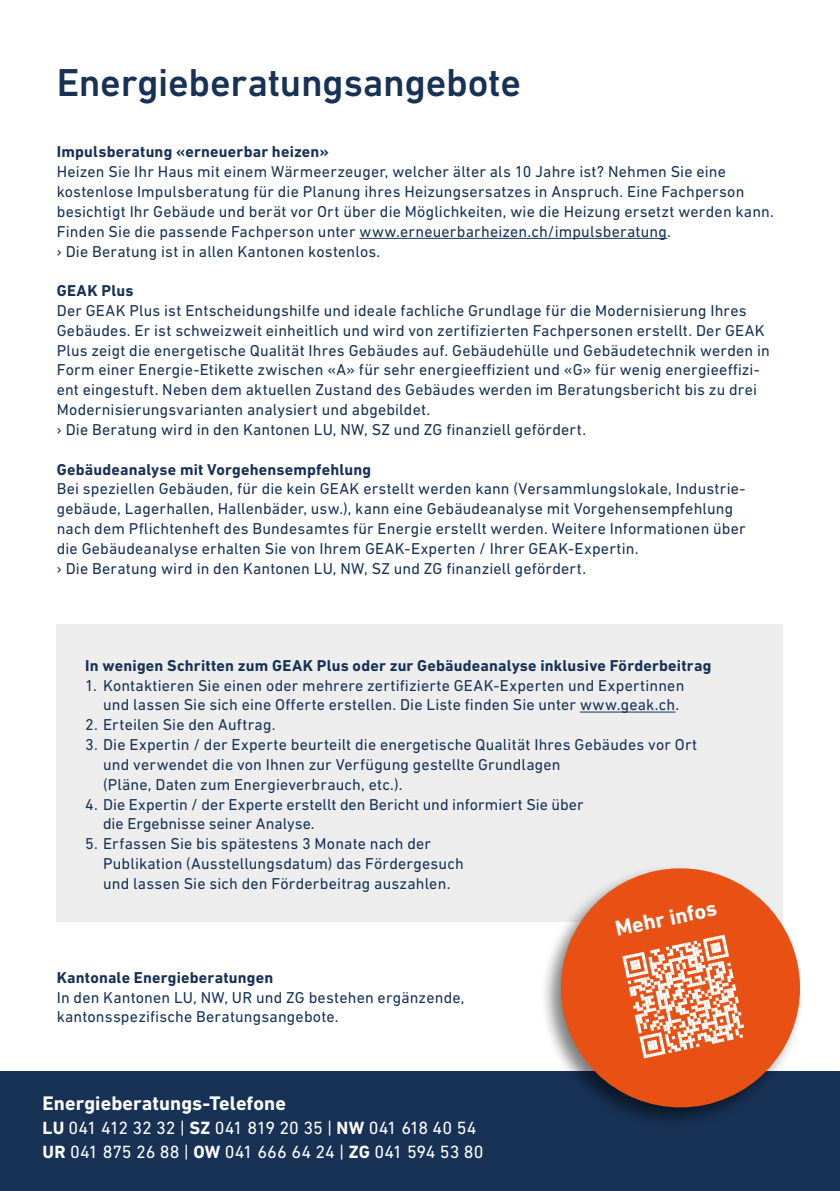
<style>
.page{position:relative;width:840px;height:1191px;background:#fff}
.page>*{position:absolute;margin:0;border:0;box-sizing:border-box;transform-origin:0 0}
.t1{font:500 39.6px "DIN Next LT Pro";letter-spacing:-.005em;color:#183256}
.t2{font:700 22px "DIN Next LT Pro";color:#fff}
.t3{font:700 20px "DIN Next LT Pro";letter-spacing:.005em;color:#fff}
.t4{font:18px/24px "DIN Next LT Pro";letter-spacing:-.005em;color:#fff}
.t5{font:16px/19.8px "DIN Next LT Pro";letter-spacing:.01em;color:#183256}
.t6{font:700 16px "DIN Next LT Pro";letter-spacing:.015em;color:#183256}
.s1{font-weight:700}
</style>
<div class="page">
<div style="left:57px;top:625px;width:725px;height:297px;background:#ededed"></div>
<div style="left:0;top:1071px;width:839px;height:120px;background:#183256"></div>
<hr style="left:359px;top:238px;width:307px;height:1px;background:#183256">
<div style="left:538px;top:863px;width:267px;height:266px;background:#000;opacity:.5"></div>
<svg style="left:549px;top:857px;width:256px;height:261px;fill:#e95114"></svg>
<svg style="left:622px;top:934px;width:121px;height:124px"></svg>
<hr style="left:579px;top:711px;width:96px;height:1px;background:#183256">
<h1 class="t1" style="left:57px;top:60px;width:465px">Energieberatungsangebote</h1>
<p class="t6" style="left:57px;top:143px;width:273px">Impulsberatung «erneuerbar heizen»</p>
<p class="t5" style="left:57px;top:162px;width:718px">Heizen Sie Ihr Haus mit einem Wärmeerzeuger, welcher älter als 10 Jahre ist? Nehmen Sie eine kostenlose Impulsberatung für die Planung ihres Heizungsersatzes in Anspruch. Eine Fachperson besichtigt Ihr Gebäude und berät vor Ort über die Möglichkeiten, wie die Heizung ersetzt werden kann.<br>Finden Sie die passende Fachperson unter www.erneuerbarheizen.ch/impulsberatung.<br>› Die Beratung ist in allen Kantonen kostenlos.</p>
<p class="t6" style="left:57px;top:281px;width:78px">GEAK Plus</p>
<p class="t5" style="left:57px;top:300px;width:714px">Der GEAK Plus ist Entscheidungshilfe und ideale fachliche Grundlage für die Modernisierung Ihres Gebäudes. Er ist schweizweit einheitlich und wird von zertifizierten Fachpersonen erstellt. Der GEAK Plus zeigt die energetische Qualität Ihres Gebäudes auf. Gebäudehülle und Gebäudetechnik werden in Form einer Energie-Etikette zwischen «A» für sehr energieeffizient und «G» für wenig energieeffizi&shy;ent eingestuft. Neben dem aktuellen Zustand des Gebäudes werden im Beratungsbericht bis zu drei Modernisierungsvarianten analysiert und abgebildet.<br>› Die Beratung wird in den Kantonen LU, NW, SZ und ZG finanziell gefördert.</p>
<p class="t6" style="left:57px;top:460px;width:316px">Gebäudeanalyse mit Vorgehensempfehlung</p>
<p class="t5" style="left:57px;top:479px;width:690px">Bei speziellen Gebäuden, für die kein GEAK erstellt werden kann (Versammlungslokale, Industrie&shy;gebäude, Lagerhallen, Hallenbäder, usw.), kann eine Gebäudeanalyse mit Vorgehensempfehlung nach dem Pflichtenheft des Bundesamtes für Energie erstellt werden. Weitere Informationen über die Gebäudeanalyse erhalten Sie von Ihrem GEAK-Experten / Ihrer GEAK-Expertin.<br>› Die Beratung wird in den Kantonen LU, NW, SZ und ZG finanziell gefördert.</p>
<p class="t6" style="left:85px;top:656px;width:627px">In wenigen Schritten zum GEAK Plus oder zur Gebäudeanalyse inklusive Förderbeitrag</p>
<p class="t5" style="left:103px;top:675px;width:582px;text-indent:-18px">1. Kontaktieren Sie einen oder mehrere zertifizierte GEAK-Experten und Expertinnen und lassen Sie sich eine Offerte erstellen. Die Liste finden Sie unter www.geak.ch.</p>
<p class="t5" style="left:85px;top:714px;width:192px">2. Erteilen Sie den Auftrag.</p>
<p class="t5" style="left:103px;top:734px;width:595px;text-indent:-18px">3. Die Expertin / der Experte beurteilt die energetische Qualität Ihres Gebäudes vor Ort und verwendet die von Ihnen zur Verfügung gestellte Grundlagen<br>(Pläne, Daten zum Energieverbrauch, etc.).</p>
<p class="t5" style="left:103px;top:794px;width:482px;text-indent:-18px">4. Die Expertin / der Experte erstellt den Bericht und informiert Sie über die Ergebnisse seiner Analyse.</p>
<p class="t5" style="left:103px;top:833px;width:362px;text-indent:-18px">5. Erfassen Sie bis spätestens 3 Monate nach der<br>Publikation (Ausstellungsdatum) das Fördergesuch und lassen Sie sich den Förderbeitrag auszahlen.</p>
<p class="t6" style="left:57px;top:968px;width:218px">Kantonale Energieberatungen</p>
<p class="t5" style="left:57px;top:987px;width:409px">In den Kantonen LU, NW, UR und ZG bestehen ergänzende, kantonsspezifische Beratungsangebote.</p>
<p class="t3" style="left:43px;top:1091px;width:245px">Energieberatungs-Telefone</p>
<p class="t4" style="left:43px;top:1116px;width:442px"><span class="s1">LU</span> 041 412 32 32 | <span class="s1">SZ</span> 041 819 20 35 | <span class="s1">NW</span> 041 618 40 54<br><span class="s1">UR</span> 041 875 26 88 | <span class="s1">OW</span> 041 666 64 24 | <span class="s1">ZG</span> 041 594 53 80</p>
<h2 class="t2" style="left:612px;top:916px;width:105px;rotate:-12deg">Mehr infos</h2>
</div>
